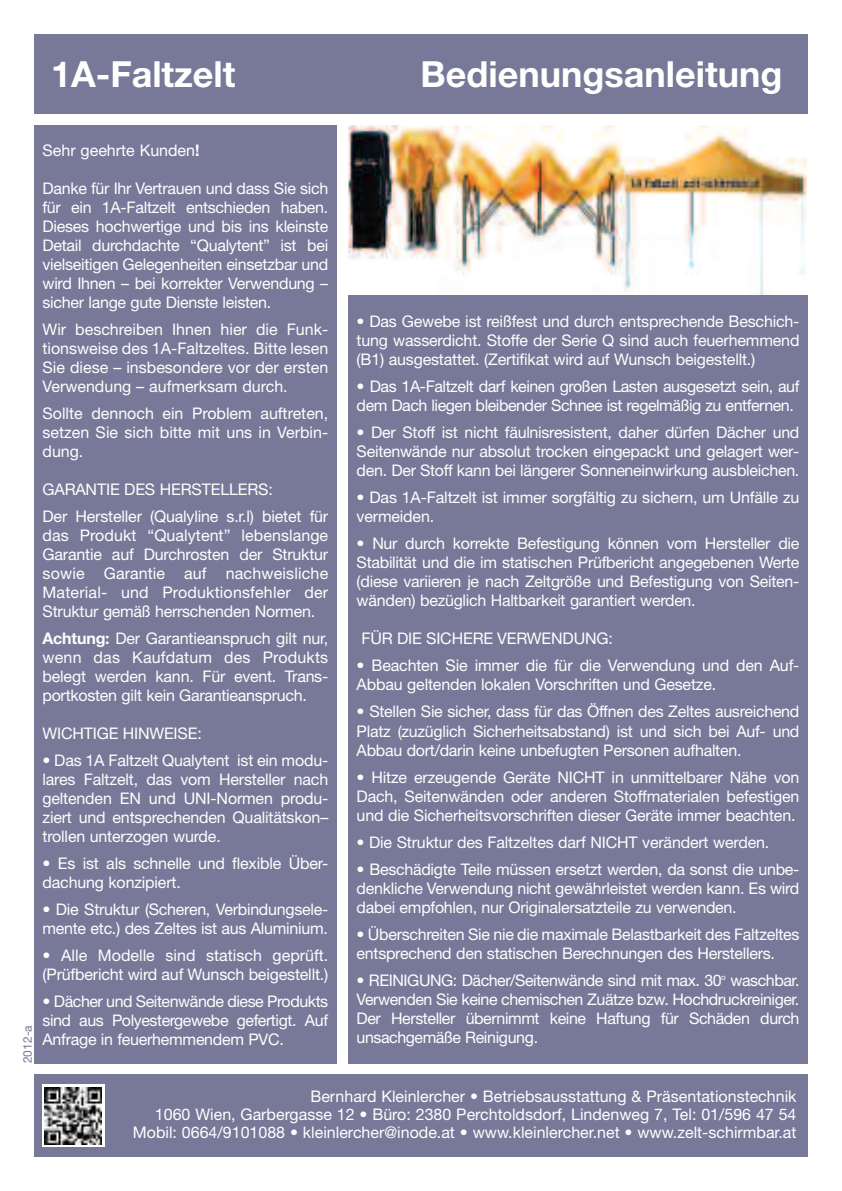
<style>
.page{position:relative;width:842px;height:1191px;background:#fff}
.page>*{position:absolute;margin:0;border:0;box-sizing:border-box;transform-origin:0 0}
.t1{font:700 36px "Helvetica Neue";color:#fff}
.t2{font:16px/19px "Helvetica Neue";letter-spacing:-.01em;color:#fff;text-align:justify}
.t3{font:16px/19px "Helvetica Neue";letter-spacing:-.03em;color:#fff}
.t4{font:12px "Helvetica Neue";color:#787898}
.s1{font-weight:700}
</style>
<div class="page">
<div style="left:34px;top:125px;width:303px;height:938px;background:#787898"></div>
<div style="left:348px;top:295px;width:460px;height:768px;background:#787898"></div>
<div style="left:34px;top:34px;width:774px;height:79px;background:#787898"></div>
<img style="left:348px;top:125px;width:458px;height:170px">
<div style="left:34px;top:1074px;width:774px;height:83px;background:#787898"></div>
<svg style="left:43px;top:1084px;width:62px;height:63px"></svg>
<img style="left:45px;top:1087px;width:57px;height:57px">
<h1 class="t1" style="left:51px;top:61px;width:186px">1A-Faltzelt</h1>
<h1 class="t1" style="left:421px;top:61px;width:363px">Bedienungsanleitung</h1>
<p class="t4" style="left:23px;top:1063px;width:39px;rotate:-90deg">2012-a</p>
<p class="t2" style="left:43px;top:142px;width:159px">Sehr geehrte Kunden<span class="s1">!</span></p>
<p class="t2" style="left:43px;top:180px;width:287px">Danke für Ihr Vertrauen und dass Sie sich für ein 1A-Faltzelt entschieden haben.<br>Dieses hochwertige und bis ins kleinste Detail durchdachte “Qualytent” ist bei vielseitigen Gelegenheiten einsetzbar und wird Ihnen – bei korrekter Verwendung – sicher lange gute Dienste leisten.</p>
<p class="t2" style="left:43px;top:321px;width:287px">Wir beschreiben Ihnen hier die Funk&shy;tionsweise des 1A-Faltzeltes. Bitte lesen Sie diese – insbesondere vor der ersten Verwendung – aufmerksam durch.</p>
<p class="t2" style="left:43px;top:405px;width:287px">Sollte dennoch ein Problem auftreten, setzen Sie sich bitte mit uns in Verbin&shy;dung.</p>
<p class="t2" style="left:43px;top:477px;width:287px;line-height:27px">GARANTIE DES HERSTELLERS:<br>Der Hersteller (Qualyline s.r.l) bietet für</p>
<p class="t2" style="left:43px;top:527px;width:287px">das Produkt “Qualytent” lebenslange Garantie auf Durchrosten der Struktur sowie Garantie auf nachweisliche Material- und Produktionsfehler der Struktur gemäß herrschenden Normen.</p>
<p class="t2" style="left:43px;top:630px;width:287px"><span class="s1">Achtung:</span> Der Garantieanspruch gilt nur, wenn das Kaufdatum des Produkts belegt werden kann. Für event. Trans&shy;portkosten gilt kein Garantieanspruch.</p>
<p class="t2" style="left:43px;top:725px;width:161px">WICHTIGE HINWEISE:</p>
<p class="t2" style="left:43px;top:752px;width:287px">• Das 1A Faltzelt Qualytent ist ein modu&shy;lares Faltzelt, das vom Hersteller nach geltenden EN und UNI-Normen produ&shy;ziert und entsprechenden Qualitätskon– trollen unterzogen wurde.</p>
<p class="t2" style="left:43px;top:855px;width:287px">• Es ist als schnelle und flexible Über&shy;dachung konzipiert.</p>
<p class="t2" style="left:43px;top:901px;width:287px">• Die Struktur (Scheren, Verbindungsele&shy;mente etc.) des Zeltes ist aus Aluminium.</p>
<p class="t2" style="left:43px;top:947px;width:287px">• Alle Modelle sind statisch geprüft. (Prüfbericht wird auf Wunsch beigestellt.)</p>
<p class="t2" style="left:43px;top:993px;width:287px">• Dächer und Seitenwände diese Produkts sind aus Polyestergewebe gefertigt. Auf Anfrage in feuerhemmendem PVC.</p>
<p class="t2" style="left:357px;top:314px;width:444px">• Das Gewebe ist reißfest und durch entsprechende Beschich&shy;tung wasserdicht. Stoffe der Serie Q sind auch feuerhemmend (B1) ausgestattet. (Zertifikat wird auf Wunsch beigestellt.)</p>
<p class="t3" style="left:357px;top:379px;width:444px">• Das 1A-Faltzelt darf keinen großen Lasten ausgesetzt sein, auf dem Dach liegen bleibender Schnee ist regelmäßig zu entfernen.</p>
<p class="t2" style="left:357px;top:425px;width:444px">• Der Stoff ist nicht fäulnisresistent, daher dürfen Dächer und Seitenwände nur absolut trocken eingepackt und gelagert wer&shy;den. Der Stoff kann bei längerer Sonneneinwirkung ausbleichen.</p>
<p class="t2" style="left:357px;top:490px;width:444px">• Das 1A-Faltzelt ist immer sorgfältig zu sichern, um Unfälle zu vermeiden.</p>
<p class="t2" style="left:357px;top:536px;width:444px">• Nur durch korrekte Befestigung können vom Hersteller die Stabilität und die im statischen Prüfbericht angegebenen Werte (diese variieren je nach Zeltgröße und Befestigung von Seiten&shy;wänden) bezüglich Haltbarkeit garantiert werden.</p>
<p class="t2" style="left:361px;top:631px;width:253px">FÜR DIE SICHERE VERWENDUNG:</p>
<p class="t2" style="left:357px;top:658px;width:444px">• Beachten Sie immer die für die Verwendung und den Auf-<br>Abbau geltenden lokalen Vorschriften und Gesetze.</p>
<p class="t2" style="left:357px;top:704px;width:444px">• Stellen Sie sicher, dass für das Öffnen des Zeltes ausreichend Platz (zuzüglich Sicherheitsabstand) ist und sich bei Auf- und Abbau dort/darin keine unbefugten Personen aufhalten.</p>
<p class="t2" style="left:357px;top:769px;width:444px">• Hitze erzeugende Geräte NICHT in unmittelbarer Nähe von Dach, Seitenwänden oder anderen Stoffmaterialen befestigen und die Sicherheitsvorschriften dieser Geräte immer beachten.</p>
<p class="t2" style="left:357px;top:834px;width:414px">• Die Struktur des Faltzeltes darf NICHT verändert werden.</p>
<p class="t2" style="left:357px;top:861px;width:444px">• Beschädigte Teile müssen ersetzt werden, da sonst die unbe&shy;denkliche Verwendung nicht gewährleistet werden kann. Es wird dabei empfohlen, nur Originalersatzteile zu verwenden.</p>
<p class="t2" style="left:357px;top:926px;width:444px">• Überschreiten Sie nie die maximale Belastbarkeit des Faltzeltes entsprechend den statischen Berechnungen des Herstellers.</p>
<p class="t2" style="left:357px;top:972px;width:444px">• REINIGUNG: Dächer/Seitenwände sind mit max. 30<sup>o</sup> waschbar.<br>Verwenden Sie keine chemischen Zuätze bzw. Hochdruckreiniger.<br>Der Hersteller übernimmt keine Haftung für Schäden durch unsachgemäße Reinigung.</p>
<p class="t2" style="left:133px;top:1089px;width:665px;line-height:18px;text-align:right">Bernhard Kleinlercher • Betriebsausstattung &amp; Präsentationstechnik<br>1060 Wien, Garbergasse 12 • Büro: 2380 Perchtoldsdorf, Lindenweg 7, Tel: 01/596 47 54<br>Mobil: 0664/9101088 • kleinlercher@inode.at • www.kleinlercher.net • www.zelt-schirmbar.at</p>
</div>
